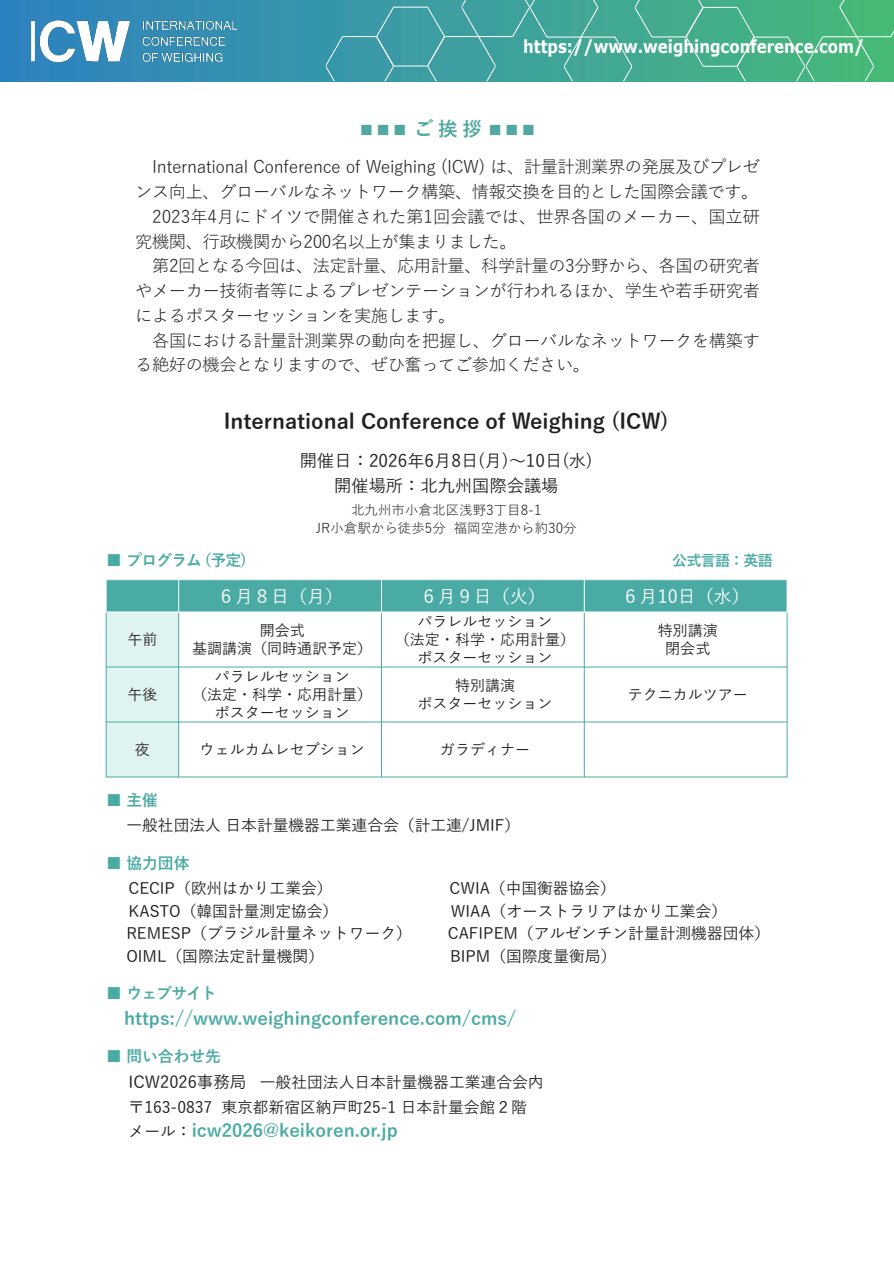
<style>
.page{position:relative;width:894px;height:1263px;background:#fff}
.page>*{position:absolute;margin:0;border:0;box-sizing:border-box;transform-origin:0 0}
.t1{font:700 21px "Yu Gothic";color:#231f20}
.t2{font:700 18px "Yu Gothic";color:rgb(54 161 154/.9)}
.t3{font:700 18px "Verdana";color:#fff;scale:.83 1}
.t4{font:500 18px "Yu Gothic";color:#fff}
.t5{font:17.25px "Yu Gothic";letter-spacing:-.025em;color:#231f20}
.t6{font:17.25px "Yu Gothic";letter-spacing:-.005em;color:#231f20}
.t7{font:500 17.25px/25.5px "Yu Gothic";color:#231f20;text-align:center}
.t8{font:500 15.75px/25.5px "Yu Gothic";color:#231f20}
.t9{font:700 15.75px "Yu Gothic";letter-spacing:-.05em;color:rgb(54 161 154/.9)}
.t10{font:500 15px/18px "Yu Gothic";color:#231f20;text-align:center}
.t11{font:700 15px "Yu Gothic";letter-spacing:-.05em;color:rgb(54 161 154/.9)}
.t12{font:13.5px/18px "Yu Gothic";color:#231f20;text-align:center}
.t13{font:13.5px "Yu Gothic";color:#50a8a1}
.s1{font-weight:700;font-size:19.5px}
.s2{font-weight:700;color:rgb(54 161 154/.9)}
.s3{font-size:16.5px}
.s4{font-weight:500;font-size:15.75px;color:#231f20}
</style>
<div class="page">
<div style="left:1px;top:0;width:892px;height:81px;background:linear-gradient(to bottom,#348fb3,#358fb3)"></div>
<img style="left:32px;top:17px;width:205px;height:49px">
<svg style="left:325px;top:0;width:568px;height:81px;background:#46aa95"></svg>
<div style="left:106px;top:580px;width:680px;height:32px;background:#4aaaa4"></div>
<div style="left:106px;top:612px;width:73px;height:165px;background:#dff3f0"></div>
<svg style="left:179px;top:613px;width:607px;height:164px"></svg>
<hr style="left:106px;top:579px;width:1px;height:33px;background:#fff">
<hr style="left:178px;top:580px;width:1px;height:32px;background:#fff">
<hr style="left:381px;top:580px;width:1px;height:32px;background:#fff">
<hr style="left:583px;top:580px;width:1px;height:32px;background:#fff">
<hr style="left:106px;top:612px;width:1px;height:165px;background:#7cc3be">
<hr style="left:178px;top:612px;width:1px;height:165px;background:#68b9b3">
<hr style="left:381px;top:612px;width:1px;height:165px;background:#4aaaa4">
<hr style="left:583px;top:612px;width:1px;height:165px;background:#dbeeed">
<hr style="left:786px;top:612px;width:1px;height:165px;background:#b6ddda">
<hr style="left:106px;top:612px;width:680px;height:1px;background:#fff">
<hr style="left:106px;top:667px;width:680px;height:1px;background:#36a19a;opacity:.9">
<hr style="left:106px;top:722px;width:680px;height:1px;background:#36a19a;opacity:.9">
<hr style="left:106px;top:777px;width:680px;height:1px;background:#a5d4d1">
<p class="t3" style="left:523px;top:39px;width:412px">https://www.weighingconference.com/</p>
<p class="t13" style="left:360px;top:123px;width:177px">■■■ <span class="s1">ご 挨 拶</span> ■■■</p>
<p class="t5" style="left:152px;top:158px;width:609px">International Conference of Weighing (ICW) は、計量計測業界の発展及びプレゼ</p>
<p class="t5" style="left:135px;top:183px;width:624px">ンス向上、グローバルなネットワーク構築、情報交換を目的とした国際会議です。</p>
<p class="t6" style="left:152px;top:208px;width:609px">2023年4月にドイツで開催された第1回会議では、世界各国のメーカー、国立研</p>
<p class="t5" style="left:135px;top:232px;width:383px">究機関、行政機関から200名以上が集まりました。</p>
<p class="t5" style="left:152px;top:257px;width:609px">第2回となる今回は、法定計量、応用計量、科学計量の3分野から、各国の研究者</p>
<p class="t5" style="left:135px;top:282px;width:626px">やメーカー技術者等によるプレゼンテーションが行われるほか、学生や若手研究者</p>
<p class="t5" style="left:135px;top:307px;width:321px">によるポスターセッションを実施します。</p>
<p class="t5" style="left:152px;top:331px;width:609px">各国における計量計測業界の動向を把握し、グローバルなネットワークを構築す</p>
<p class="t5" style="left:135px;top:356px;width:456px">る絶好の機会となりますので、ぜひ奮ってご参加ください。</p>
<p class="t1" style="left:223px;top:411px;width:446px">International Conference of Weighing (ICW)</p>
<p class="t7" style="left:300px;top:448px;width:294px">開催日：2026年6月8日(月)〜10日(水)開催場所：北九州国際会議場</p>
<p class="t12" style="left:316px;top:501px;width:262px">北九州市小倉北区浅野3丁目8-1<br>JR小倉駅から徒歩5分 福岡空港から約30分</p>
<p class="t9" style="left:106px;top:552px;width:142px">■ プログラム (予定)</p>
<p class="t11" style="left:672px;top:553px;width:102px">公式言語：英語</p>
<p class="t4" style="left:217px;top:587px;width:127px">６月８日（月）</p>
<p class="t4" style="left:419px;top:587px;width:127px">６月９日（火）</p>
<p class="t4" style="left:621px;top:587px;width:129px">６月10日（水）</p>
<p class="t10" style="left:127px;top:631px;width:31px">午前</p>
<p class="t10" style="left:192px;top:622px;width:181px">開会式<br>基調講演（同時通訳予定）</p>
<p class="t10" style="left:395px;top:613px;width:181px">パラレルセッション<br>（法定・科学・応用計量）ポスターセッション</p>
<p class="t10" style="left:657px;top:622px;width:61px">特別講演閉会式</p>
<p class="t10" style="left:127px;top:686px;width:31px">午後</p>
<p class="t10" style="left:192px;top:668px;width:181px">パラレルセッション<br>（法定・科学・応用計量）ポスターセッション</p>
<p class="t10" style="left:417px;top:677px;width:136px">特別講演<br>ポスターセッション</p>
<p class="t10" style="left:627px;top:686px;width:121px">テクニカルツアー</p>
<p class="t10" style="left:135px;top:741px;width:16px">夜</p>
<p class="t10" style="left:199px;top:741px;width:166px">ウェルカムレセプション</p>
<p class="t10" style="left:440px;top:741px;width:91px">ガラディナー</p>
<p class="t9" style="left:106px;top:792px;width:53px">■ 主催</p>
<p class="t8" style="left:126px;top:812px;width:395px">一般社団法人 日本計量機器工業連合会（計工連/JMIF）</p>
<p class="t9" style="left:106px;top:855px;width:85px">■ 協力団体</p>
<p class="t8" style="left:129px;top:875px;width:205px">CECIP（欧州はかり工業会）</p>
<p class="t8" style="left:449px;top:875px;width:168px">CWIA（中国衡器協会）</p>
<p class="t8" style="left:129px;top:898px;width:211px">KASTO（韓国計量測定協会）</p>
<p class="t8" style="left:450px;top:898px;width:278px">WIAA（オーストラリアはかり工業会）</p>
<p class="t8" style="left:126px;top:920px;width:287px">REMESP（ブラジル計量ネットワーク）</p>
<p class="t8" style="left:448px;top:920px;width:323px">CAFIPEM（アルゼンチン計量計測機器団体）</p>
<p class="t8" style="left:126px;top:943px;width:199px">OIML（国際法定計量機関）</p>
<p class="t8" style="left:450px;top:943px;width:168px">BIPM（国際度量衡局）</p>
<p class="t9" style="left:106px;top:985px;width:112px">■ ウェブサイト</p>
<p class="t2" style="left:124px;top:1009px;width:393px">https://www.weighingconference.com/cms/</p>
<p class="t8" style="left:129px;top:1043px;width:416px;text-indent:-22px"><span class="s2">■ 問い合わせ先<br></span><span class="s3">ICW2026事務局</span> 一般社団法人日本計量機器工業連合会内〒163-0837 東京都新宿区納戸町25-1 日本計量会館２階</p>
<p class="t2" style="left:129px;top:1121px;width:270px"><span class="s4">メール：</span>icw2026@keikoren.or.jp</p>
</div>
